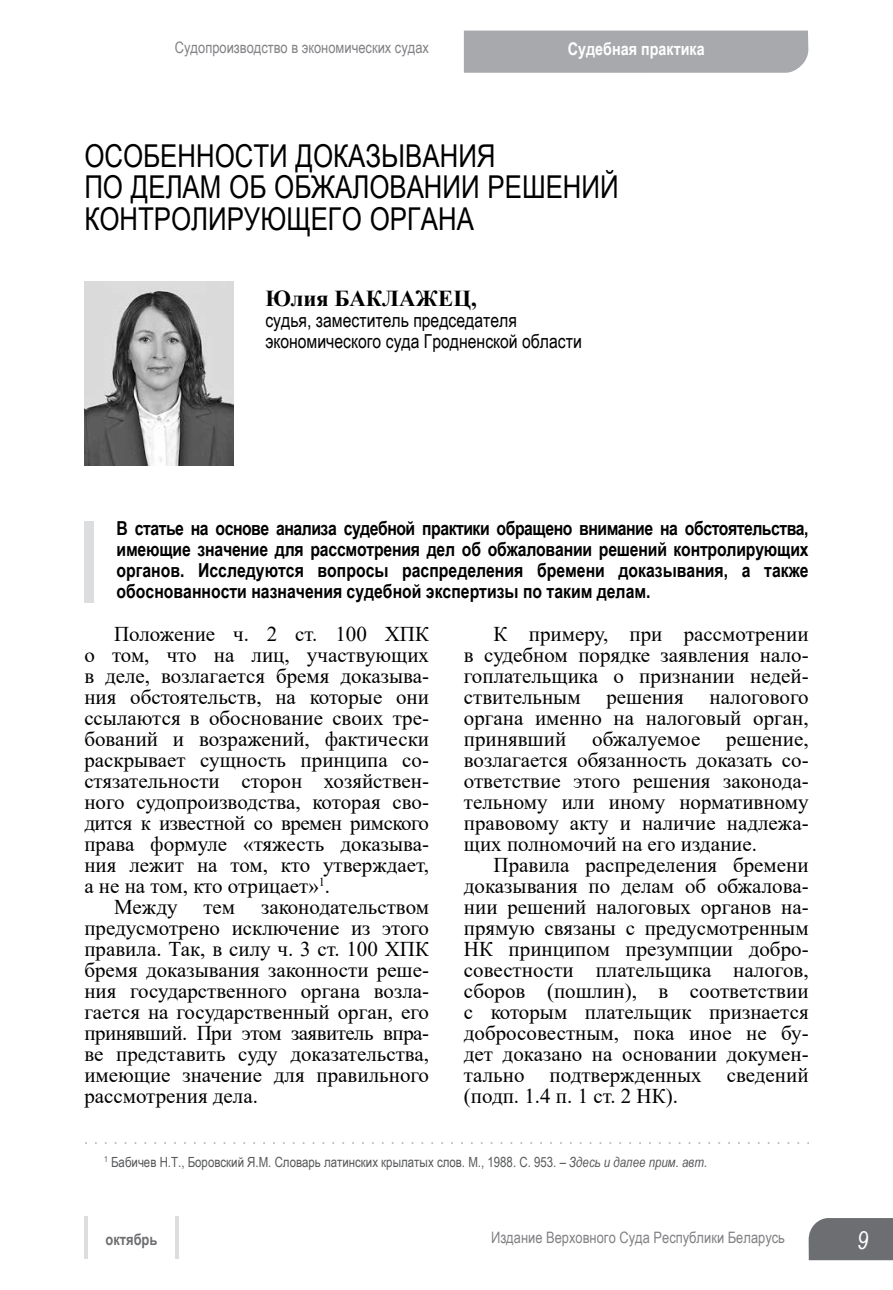
<style>
.page{position:relative;width:893px;height:1290px;background:#fff}
.page>*{position:absolute;margin:0;border:0;box-sizing:border-box;transform-origin:0 0}
.t1{font:31.5px/31.5px "Arial Narrow";color:#000}
.t2{font:italic 24.5px "Arial Narrow";color:#fff}
.t3{font:700 22.75px "Times New Roman";color:#000}
.t4{font:21px/21px "Times New Roman";color:#000;text-align:justify}
.t5{font:700 19.25px/21px "Arial Narrow";color:#000;text-align:justify}
.t6{font:19.25px/21px "Arial Narrow";color:#000}
.t7{font:700 17.5px "Arial Narrow";color:#fff}
.t8{font:15.75px "Arial Narrow";color:#808285}
.t9{font:700 15.75px "Arial Narrow";color:#6d6e71}
.t10{font:14px "Arial Narrow";color:#58595b}
.s1{font-style:italic}
</style>
<div class="page">
<div style="left:808px;top:1218px;width:85px;height:42px;background:#6d6e71"></div>
<hr style="left:175px;top:1216px;width:4px;height:43px;background:#dcddde">
<hr style="left:84px;top:1216px;width:4px;height:43px;background:#dcddde">
<div style="left:464px;top:31px;width:345px;height:42px;background:#a7a9ac"></div>
<div style="left:84px;top:521px;width:10px;height:81px;background:#dcddde"></div>
<svg style="left:85px;top:1142px;width:724px;height:2px"></svg>
<img style="left:84px;top:282px;width:149px;height:183px">
<p class="t8" style="left:175px;top:36px;width:256px">Судопроизводство в экономических судах</p>
<p class="t7" style="left:568px;top:36px;width:138px">Судебная практика</p>
<h1 class="t1" style="left:84px;top:139px;width:536px">ОСОБЕННОСТИ ДОКАЗЫВАНИЯ<br>ПО ДЕЛАМ ОБ ОБЖАЛОВАНИИ РЕШЕНИЙ<br>КОНТРОЛИРУЮЩЕГО ОРГАНА</h1>
<p class="t3" style="left:265px;top:282px;width:213px">Юлия БАКЛАЖЕЦ,</p>
<p class="t6" style="left:265px;top:309px;width:318px">судья, заместитель председателя экономического суда Гродненской области</p>
<p class="t5" style="left:117px;top:517px;width:693px">В статье на основе анализа судебной практики обращено внимание на обстоятельства, имеющие значение для рассмотрения дел об обжаловании решений контролирующих органов. Исследуются вопросы распределения бремени доказывания, а также обоснованности назначения судебной экспертизы по таким делам.</p>
<p class="t4" style="left:84px;top:622px;width:346px;text-indent:30px">Положение ч. 2 ст. 100 ХПК о том, что на лиц, участвующих в деле, возлагается бремя доказыва&shy;ния обстоятельств, на которые они ссылаются в обоснование своих тре&shy;бований и возражений, фактически раскрывает сущность принципа со&shy;стязательности сторон хозяйствен&shy;ного судопроизводства, которая сво&shy;дится к известной со времен римского права формуле «тяжесть доказыва&shy;ния лежит на том, кто утверждает, а не на том, кто отрицает»<sup>1</sup>.</p>
<p class="t4" style="left:84px;top:895px;width:346px;text-indent:30px">Между тем законодательством предусмотрено исключение из этого правила. Так, в силу ч. 3 ст. 100 ХПК бремя доказывания законности реше&shy;ния государственного органа возла&shy;гается на государственный орган, его принявший. При этом заявитель впра&shy;ве представить суду доказательства, имеющие значение для правильного рассмотрения дела.</p>
<p class="t4" style="left:464px;top:622px;width:346px;text-indent:30px">К примеру, при рассмотрении в судебном порядке заявления нало&shy;гоплательщика о признании недей&shy;ствительным решения налогового органа именно на налоговый орган, принявший обжалуемое решение, возлагается обязанность доказать со&shy;ответствие этого решения законода&shy;тельному или иному нормативному правовому акту и наличие надлежа&shy;щих полномочий на его издание.</p>
<p class="t4" style="left:464px;top:853px;width:346px;text-indent:30px">Правила распределения бремени доказывания по делам об обжалова&shy;нии решений налоговых органов на&shy;прямую связаны с предусмотренным НК принципом презумпции добро&shy;совестности плательщика налогов, сборов (пошлин), в соответствии с которым плательщик признается добросовестным, пока иное не бу&shy;дет доказано на основании докумен&shy;тально подтвержденных сведений (подп. 1.4 п. 1 ст. 2 НК).</p>
<p class="t10" style="left:104px;top:1151px;width:605px"><sup>1</sup> Бабичев Н.Т., Боровский Я.М. Словарь латинских крылатых слов. М., 1988. С. 953. – <span class="s1">Здесь и далее прим. авт.</span></p>
<p class="t8" style="left:491px;top:1225px;width:295px">Издание Верховного Суда Республики Беларусь</p>
<p class="t9" style="left:105px;top:1227px;width:54px">октябрь</p>
<p class="t2" style="left:857px;top:1223px;width:13px">9</p>
</div>
